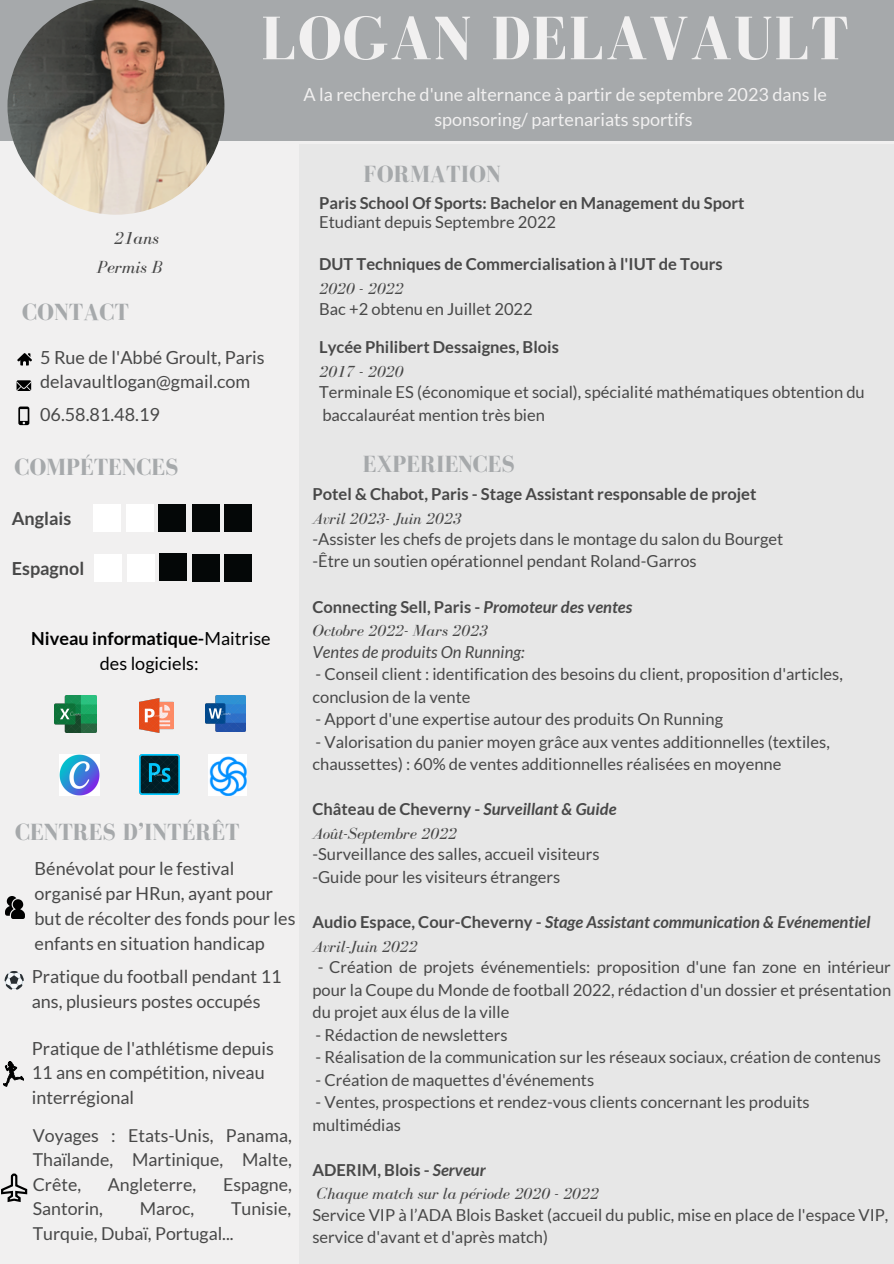
<style>
.page{position:relative;width:894px;height:1264px;background:#fff}
.page>*{position:absolute;margin:0;border:0;box-sizing:border-box;transform-origin:0 0}
.t1{font:700 63px "Bodoni FLF";letter-spacing:.015em;color:#f1f0f0}
.t2{font:700 24px "Bodoni FLF";color:#a6a9ab}
.t3{font:18px/24.8px "Lato";color:#484848}
.t4{font:18px/24.8px "Lato";color:#f1f0f0;text-align:center}
.t5{font:18px/24.8px "Lato";color:#000;text-align:center}
.t6{font:700 18px "Lato";color:#484848}
.t7{font:italic 18px/29.1px "Bodoni FLF";color:#484848;text-align:right}
.t8{font:17.7px/24.5px "Lato";color:#484848;text-align:justify}
.t9{font:16.5px/22.5px "Lato";color:#484848}
.t10{font:700 16.5px "Lato";color:#484848}
.t11{font:italic 16.5px "Bodoni FLF";color:#484848}
.t12{font:italic 700 16.5px "Lato";color:#484848}
.t13{font:italic 16.5px "Lato";color:#484848}
.s1{font-weight:700}
.s2{font-style:italic}
.s3{font-style:normal}
</style>
<div class="page">
<div style="left:0;top:0;width:893px;height:1263px;background:#f1f0f0"></div>
<div style="left:299px;top:143px;width:594px;height:1120px;background:#e7e7e7"></div>
<div style="left:0;top:0;width:893px;height:141px;background:#a6a9ab"></div>
<svg style="left:17px;top:353px;width:15px;height:12px"></svg>
<svg style="left:17px;top:380px;width:14px;height:11px"></svg>
<svg style="left:18px;top:406px;width:11px;height:19px"></svg>
<svg style="left:5px;top:971px;width:19px;height:19px"></svg>
<svg style="left:3px;top:1061px;width:21px;height:25px"></svg>
<svg style="left:1px;top:1173px;width:27px;height:29px"></svg>
<img style="left:7px;top:0;width:217px;height:215px">
<img style="left:55px;top:695px;width:41px;height:37px">
<img style="left:140px;top:699px;width:33px;height:33px">
<img style="left:205px;top:695px;width:41px;height:36px">
<img style="left:59px;top:754px;width:40px;height:41px">
<img style="left:140px;top:754px;width:39px;height:40px">
<img style="left:209px;top:754px;width:37px;height:41px">
<img style="left:224px;top:504px;width:27px;height:27px">
<img style="left:159px;top:504px;width:27px;height:27px">
<img style="left:192px;top:504px;width:27px;height:27px">
<img style="left:224px;top:554px;width:27px;height:27px">
<img style="left:192px;top:554px;width:27px;height:27px">
<img style="left:160px;top:553px;width:27px;height:27px">
<img style="left:126px;top:504px;width:27px;height:27px">
<img style="left:94px;top:504px;width:27px;height:27px">
<img style="left:127px;top:554px;width:27px;height:27px">
<img style="left:95px;top:554px;width:27px;height:27px">
<img style="left:5px;top:896px;width:19px;height:22px">
<h1 class="t1" style="left:260px;top:4px;width:589px">LOGAN DELAVAULT</h1>
<p class="t4" style="left:303px;top:82px;width:525px">A la recherche d'une alternance à partir de septembre 2023 dans le sponsoring/ partenariats sportifs</p>
<p class="t7" style="left:97px;top:223px;width:67px">21ans<br>Permis B</p>
<h2 class="t2" style="left:22px;top:299px;width:108px">CONTACT</h2>
<p class="t3" style="left:40px;top:344px;width:226px">5 Rue de l'Abbé Groult, Paris delavaultlogan@gmail.com</p>
<p class="t3" style="left:40px;top:402px;width:121px">06.58.81.48.19</p>
<h2 class="t2" style="left:14px;top:454px;width:166px">COMPÉTENCES</h2>
<p class="t6" style="left:12px;top:507px;width:61px">Anglais</p>
<p class="t6" style="left:12px;top:557px;width:74px">Espagnol</p>
<p class="t5" style="left:31px;top:626px;width:241px"><span class="s1">Niveau informatique-</span>Maitrise des logiciels:</p>
<h2 class="t2" style="left:15px;top:819px;width:226px">CENTRES D’INTÉRÊT</h2>
<p class="t3" style="left:35px;top:855px;width:262px">Bénévolat pour le festival organisé par HRun, ayant pour but de récolter des fonds pour les enfants en situation handicap</p>
<p class="t3" style="left:32px;top:963px;width:251px">Pratique du football pendant 11 ans, plusieurs postes occupés</p>
<p class="t3" style="left:32px;top:1035px;width:244px">Pratique de l'athlétisme depuis<br>11 ans en compétition, niveau interrégional</p>
<p class="t8" style="left:33px;top:1122px;width:261px">Voyages : Etats-Unis, Panama, Thaïlande, Martinique, Malte, Crête,</p>
<p class="t8" style="left:108px;top:1171px;width:90px">Angleterre,</p>
<p class="t8" style="left:223px;top:1171px;width:70px">Espagne,</p>
<p class="t8" style="left:33px;top:1195px;width:260px;text-indent:198px">Tunisie,<br>Turquie, Dubaï, Portugal...</p>
<p class="t8" style="left:33px;top:1195px;width:72px">Santorin,</p>
<p class="t8" style="left:140px;top:1195px;width:56px">Maroc,</p>
<h2 class="t2" style="left:363px;top:161px;width:139px">FORMATION</h2>
<p class="t10" style="left:319px;top:193px;width:427px">Paris School Of Sports: Bachelor en Management du Sport</p>
<p class="t9" style="left:319px;top:211px;width:238px">Etudiant depuis Septembre 2022</p>
<p class="t10" style="left:319px;top:254px;width:405px">DUT Techniques de Commercialisation à l'IUT de Tours</p>
<p class="t11" style="left:319px;top:279px;width:86px">2020 - 2022</p>
<p class="t9" style="left:319px;top:297px;width:215px">Bac +2 obtenu en Juillet 2022</p>
<p class="t10" style="left:319px;top:337px;width:241px">Lycée Philibert Dessaignes, Blois</p>
<p class="t11" style="left:319px;top:363px;width:86px">2017 - 2020</p>
<p class="t9" style="left:319px;top:381px;width:547px">Terminale ES (économique et social), spécialité mathématiques obtention du baccalauréat mention très bien</p>
<h2 class="t2" style="left:362px;top:451px;width:154px">EXPERIENCES</h2>
<p class="t10" style="left:312px;top:483px;width:445px">Potel &amp; Chabot, Paris - Stage Assistant responsable de projet</p>
<p class="t11" style="left:312px;top:509px;width:150px">Avril 2023- Juin 2023</p>
<p class="t9" style="left:312px;top:527px;width:472px">-Assister les chefs de projets dans le montage du salon du Bourget -Être un soutien opérationnel pendant Roland-Garros</p>
<p class="t10" style="left:312px;top:596px;width:321px">Connecting Sell, Paris - <span class="s2">Promoteur des ventes</span></p>
<p class="t11" style="left:312px;top:622px;width:177px">Octobre 2022- Mars 2023</p>
<p class="t13" style="left:312px;top:641px;width:213px">Ventes de produits On Running:</p>
<p class="t9" style="left:312px;top:662px;width:532px">- Conseil client : identification des besoins du client, proposition d'articles, conclusion de la vente</p>
<p class="t9" style="left:315px;top:707px;width:409px">- Apport d'une expertise autour des produits On Running</p>
<p class="t9" style="left:312px;top:730px;width:518px">- Valorisation du panier moyen grâce aux ventes additionnelles (textiles, chaussettes) : 60% de ventes additionnelles réalisées en moyenne</p>
<p class="t10" style="left:312px;top:799px;width:305px">Château de Cheverny - <span class="s2">Surveillant &amp; Guide</span></p>
<p class="t11" style="left:312px;top:824px;width:146px">Août-Septembre 2022</p>
<p class="t9" style="left:312px;top:842px;width:288px">-Surveillance des salles, accueil visiteurs -Guide pour les visiteurs étrangers</p>
<p class="t12" style="left:312px;top:911px;width:559px"><span class="s3">Audio Espace, Cour-Cheverny -</span> Stage Assistant communication &amp; Evénementiel</p>
<p class="t11" style="left:312px;top:937px;width:106px">Avril-Juin 2022</p>
<p class="t9" style="left:312px;top:955px;width:580px;text-align:justify;text-indent:5px">- Création de projets événementiels: proposition d'une fan zone en intérieur pour la Coupe du Monde de football 2022, rédaction d'un dossier et présentation du projet aux élus de la ville</p>
<p class="t9" style="left:315px;top:1022px;width:193px">- Rédaction de newsletters</p>
<p class="t9" style="left:315px;top:1045px;width:566px">- Réalisation de la communication sur les réseaux sociaux, création de contenus</p>
<p class="t9" style="left:315px;top:1067px;width:280px">- Création de maquettes d'événements</p>
<p class="t9" style="left:312px;top:1090px;width:498px">- Ventes, prospections et rendez-vous clients concernant les produits multimédias</p>
<p class="t10" style="left:312px;top:1159px;width:175px">ADERIM, Blois - <span class="s2">Serveur</span></p>
<p class="t11" style="left:317px;top:1184px;width:283px">Chaque match sur la période 2020 - 2022</p>
<p class="t9" style="left:312px;top:1203px;width:577px">Service VIP à l’ADA Blois Basket (accueil du public, mise en place de l'espace VIP, service d'avant et d'après match)</p>
</div>
